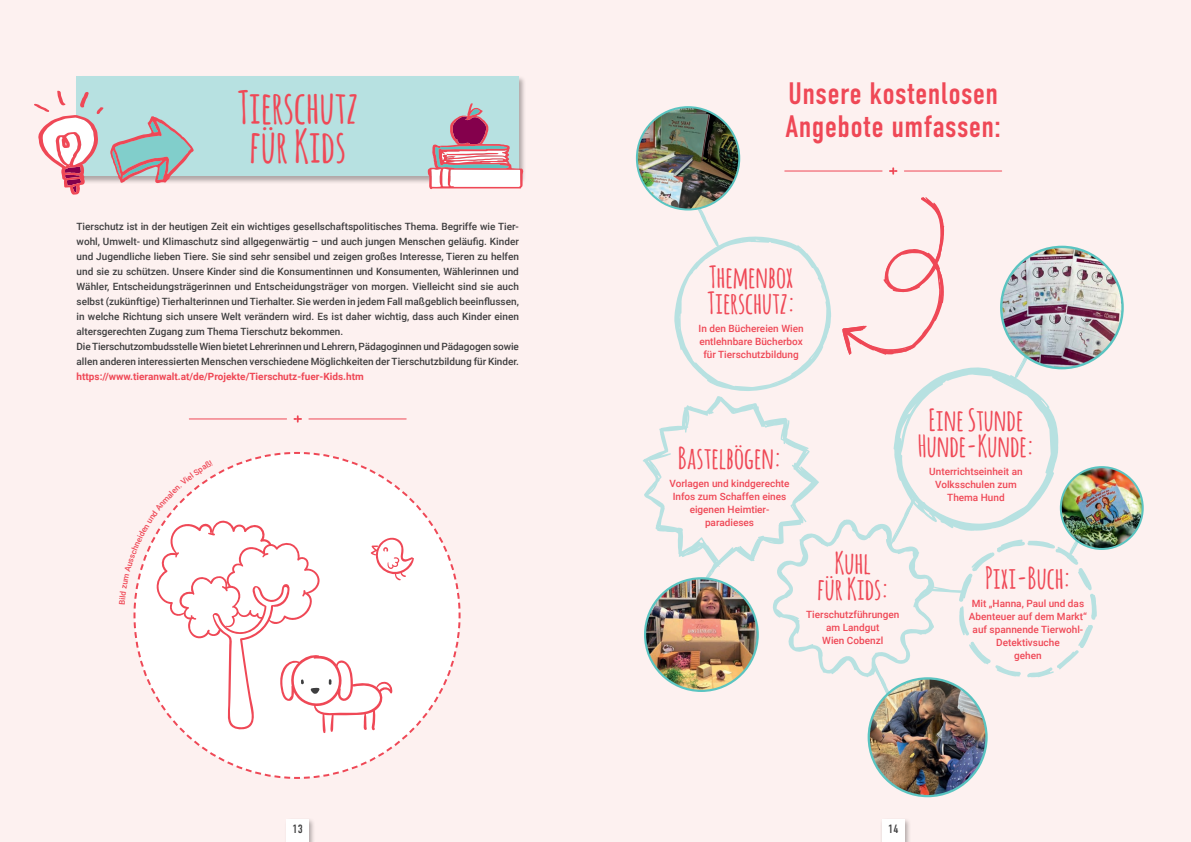
<style>
.page{position:relative;width:1191px;height:842px;background:#fdf1f0}
.page>*{position:absolute;margin:0;border:0;box-sizing:border-box;transform-origin:0 0}
.t1{font:700 45px "Amatic";letter-spacing:.02em;color:#ef4856}
.t2{font:31px "DIN Condensed";letter-spacing:.01em;color:#ef4856}
.t3{font:700 30px/26px "Amatic";letter-spacing:.02em;color:#ef4856;text-align:center}
.t4{font:12px "DIN Condensed";color:#3e3e3f}
.Absatzformat_2{font:500 10px/15px "Roboto";color:#3e3e3f;text-align:justify}
.Absatzformat_2-2{font:500 10px/13px "Roboto";color:#ef4856;text-align:center}
.Absatzformat_2-3{font:700 10px "Roboto";color:#ef4856}
</style>
<div class="page">
<div style="left:879px;top:817px;width:32px;height:25px;background:#231f20;opacity:.35"></div>
<div style="left:882px;top:820px;width:22px;height:22px;background:#fff"></div>
<div style="left:284px;top:817px;width:31px;height:25px;background:#231f20;opacity:.35"></div>
<div style="left:286px;top:820px;width:23px;height:22px;background:#fff"></div>
<div style="left:76px;top:76px;width:450px;height:108px;background:#231f20;opacity:.35"></div>
<div style="left:77px;top:77px;width:442px;height:99px;background:#b7e1e1"></div>
<svg style="left:34px;top:90px;width:70px;height:105px"></svg>
<svg style="left:110px;top:116px;width:84px;height:67px"></svg>
<svg style="left:428px;top:103px;width:95px;height:86px"></svg>
<hr style="left:189px;top:418px;width:98px;height:1px;background:#ef4856">
<svg style="left:293px;top:415px;width:9px;height:8px"></svg>
<hr style="left:309px;top:418px;width:97px;height:1px;background:#ef4856">
<hr style="left:784px;top:171px;width:98px;height:1px;background:#ef4856">
<svg style="left:889px;top:167px;width:8px;height:8px"></svg>
<hr style="left:904px;top:171px;width:97px;height:1px;background:#ef4856">
<img style="left:637px;top:107px;width:102px;height:102px;border-radius:51px">
<img style="left:1001px;top:247px;width:121px;height:121px;border-radius:61px">
<img style="left:868px;top:678px;width:118px;height:118px;border-radius:59px">
<svg style="left:643px;top:197px;width:453px;height:519px"></svg>
<img style="left:1060px;top:467px;width:82px;height:82px;border-radius:40px">
<div style="left:1059px;top:466px;width:84px;height:84px;border:2px solid #5ac4c1;border-radius:50%"></div>
<svg style="left:133px;top:452px;width:328px;height:327px"></svg>
<p class="t1" style="left:238px;top:75px;width:121px">Tierschutz</p>
<p class="t1" style="left:250px;top:114px;width:97px">für Kids</p>
<p class="Absatzformat_2" style="left:77px;top:219px;width:444px">Tierschutz ist in der heutigen Zeit ein wichtiges gesellschaftspolitisches Thema. Begriffe wie Tier&shy;wohl, Umwelt- und Klimaschutz sind allgegenwärtig – und auch jungen Menschen geläufig. Kinder und Jugendliche lieben Tiere. Sie sind sehr sensibel und zeigen großes Interesse, Tieren zu helfen und sie zu schützen. Unsere Kinder sind die Konsumentinnen und Konsumenten, Wählerinnen und Wähler, Entscheidungsträgerinnen und Entscheidungsträger von morgen. Vielleicht sind sie auch selbst (zukünftige) Tierhalterinnen und Tierhalter. Sie werden in jedem Fall maßgeblich beeinflussen, in welche Richtung sich unsere Welt verändern wird. Es ist daher wichtig, dass auch Kinder einen altersgerechten Zugang zum Thema Tierschutz bekommen.</p>
<p class="Absatzformat_2" style="left:77px;top:339px;width:444px">Die Tierschutzombudsstelle Wien bietet Lehrerinnen und Lehrern, Pädagoginnen und Pädagogen sowie allen anderen interessierten Menschen verschiedene Möglichkeiten der Tierschutzbildung für Kinder.</p>
<p class="Absatzformat_2-3" style="left:77px;top:370px;width:289px">https://www.tieranwalt.at/de/Projekte/Tierschutz-fuer-Kids.htm</p>
<p class="t2" style="left:788px;top:76px;width:211px">Unsere kostenlosen</p>
<p class="t2" style="left:785px;top:109px;width:217px">Angebote umfassen:</p>
<p class="t3" style="left:709px;top:263px;width:85px">Themenbox</p>
<p class="t3" style="left:707px;top:289px;width:88px">Tierschutz:</p>
<p class="Absatzformat_2-2" style="left:698px;top:321px;width:106px">In den Büchereien Wien</p>
<p class="Absatzformat_2-2" style="left:699px;top:334px;width:105px">entlehnbare Bücherbox</p>
<p class="Absatzformat_2-2" style="left:703px;top:347px;width:97px">für Tierschutzbildung</p>
<p class="t3" style="left:678px;top:444px;width:104px">Bastelbögen:</p>
<p class="Absatzformat_2-2" style="left:669px;top:477px;width:122px">Vorlagen und kindgerechte<br>Infos zum Schaffen eines</p>
<p class="Absatzformat_2-2" style="left:689px;top:503px;width:81px">eigenen Heimtier-</p>
<p class="Absatzformat_2-2" style="left:705px;top:516px;width:51px">paradieses</p>
<p class="t3" style="left:835px;top:548px;width:37px">Kuhl</p>
<p class="t3" style="left:817px;top:574px;width:72px">für Kids:</p>
<p class="Absatzformat_2-2" style="left:806px;top:607px;width:95px">Tierschutzführungen</p>
<p class="Absatzformat_2-2" style="left:826px;top:620px;width:55px">am Landgut</p>
<p class="Absatzformat_2-2" style="left:822px;top:633px;width:63px">Wien Cobenzl</p>
<p class="t3" style="left:918px;top:405px;width:117px">Eine Stunde<br>Hunde-Kunde:</p>
<p class="Absatzformat_2-2" style="left:929px;top:464px;width:95px">Unterrichtseinheit an</p>
<p class="Absatzformat_2-2" style="left:935px;top:477px;width:83px">Volksschulen zum</p>
<p class="Absatzformat_2-2" style="left:947px;top:490px;width:59px">Thema Hund</p>
<p class="t3" style="left:985px;top:564px;width:86px">Pixi-Buch:</p>
<p class="Absatzformat_2-2" style="left:969px;top:597px;width:120px">Mit „Hanna, Paul und das<br>Abenteuer auf dem Markt“ auf spannende Tierwohl-</p>
<p class="Absatzformat_2-2" style="left:996px;top:636px;width:65px">Detektivsuche</p>
<p class="Absatzformat_2-2" style="left:1014px;top:649px;width:29px">gehen</p>
<p class="t4" style="left:293px;top:822px;width:12px">13</p>
<p class="t4" style="left:888px;top:822px;width:12px">14</p>
</div>
